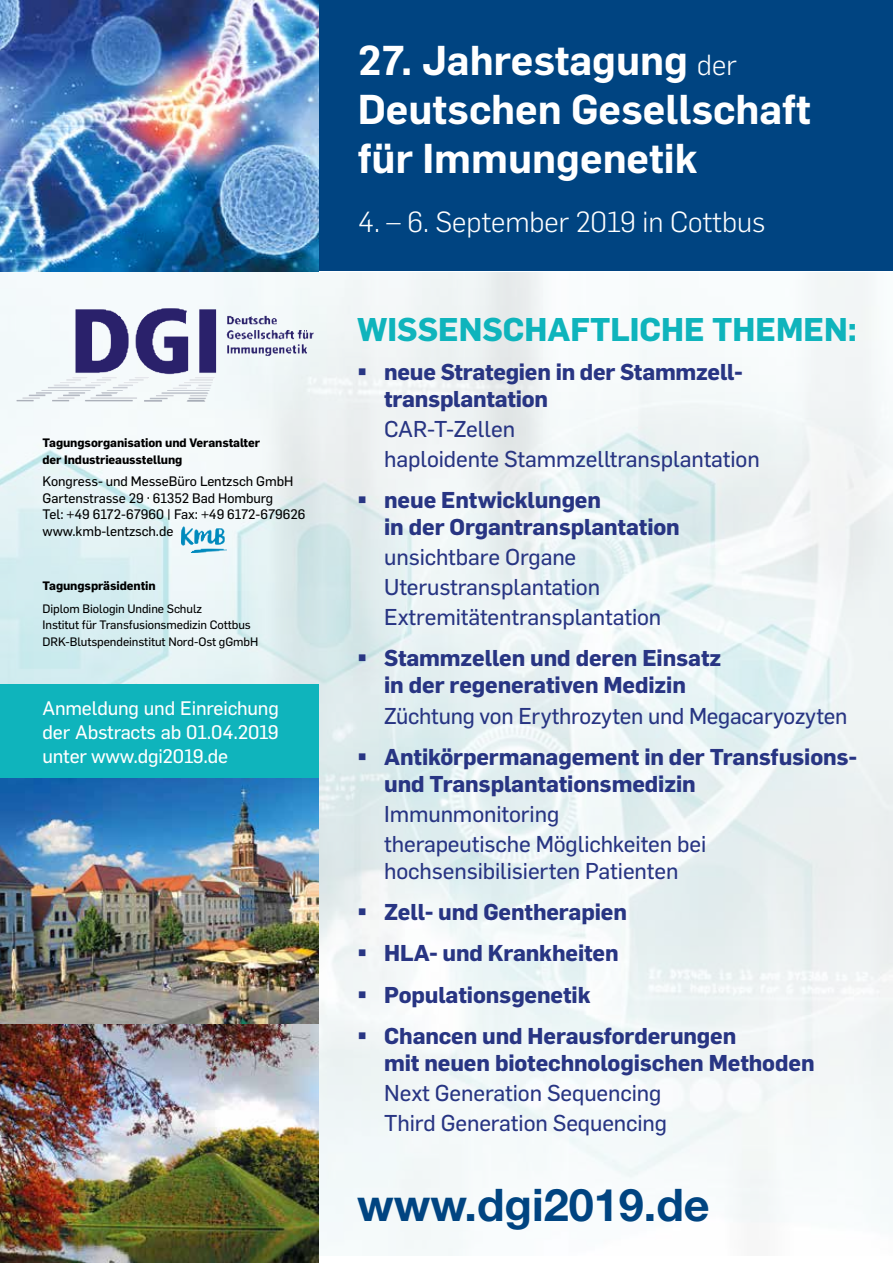
<style>
.page{position:relative;width:893px;height:1263px;background:#fff}
.page>*{position:absolute;margin:0;border:0;box-sizing:border-box;transform-origin:0 0}
.t1{font:700 45px "Helvetica Neue";color:#004481}
.t2{font:600 40.95px/49.1px "Flama";color:#fff}
.t3{font:700 32.25px "Flama";color:#0fb4bc}
.t4{font:300 28.5px "Flama";color:#fff}
.t5{font:700 22.5px/27px "Flama";letter-spacing:-.005em;color:#283583}
.t6{font:22.5px/30px "Flama Basic";letter-spacing:-.005em;color:#283583}
.t7{font:19.2px/24px "Flama Basic";letter-spacing:-.01em;color:#fff;text-align:justify}
.t8{font:13.5px/16.5px "Flama Basic";letter-spacing:-.005em;color:#000}
.t9{font:12px/16.5px "Flama Basic";letter-spacing:-.005em;color:#000}
.t10{font:700 12px/16.5px "Flama";letter-spacing:-.005em;color:#000}
.s1{font-weight:300;font-size:28.5px}
</style>
<div class="page">
<img style="left:0;top:272px;width:893px;height:983px">
<img style="left:11px;top:307px;width:308px;height:95px">
<img style="left:0;top:778px;width:319px;height:485px">
<div style="left:319px;top:0;width:574px;height:271px;background:#004481"></div>
<img style="left:0;top:0;width:319px;height:271px">
<img style="left:182px;top:527px;width:44px;height:25px">
<div style="left:0;top:685px;width:319px;height:93px;background:#0fb4bc"></div>
<svg style="left:367px;top:508px;width:23px;height:1px"></svg>
<svg style="left:367px;top:666px;width:23px;height:1px"></svg>
<p class="t10" style="left:43px;top:434px;width:219px">Tagungsorganisation und Veranstalter der Industrieausstellung</p>
<p class="t8" style="left:43px;top:472px;width:264px">Kongress- und MesseBüro Lentzsch GmbH Gartenstrasse 29 · 61352 Bad Homburg<br>Tel: +49 6172-67960 | Fax: +49 6172-679626 www.kmb-lentzsch.de</p>
<p class="t10" style="left:43px;top:577px;width:115px">Tagungspräsidentin</p>
<p class="t9" style="left:43px;top:599px;width:217px">Diplom Biologin Undine Schulz<br>Institut für Transfusionsmedizin Cottbus<br>DRK-Blutspendeinstitut Nord-Ost gGmbH</p>
<p class="t7" style="left:43px;top:695px;width:238px">Anmeldung und Einreichung der Abstracts ab 01.04.2019 unter www.dgi2019.de</p>
<h2 class="t2" style="left:358px;top:34px;width:454px">27. Jahrestagung <span class="s1">der<br></span>Deutschen Gesellschaft für Immungenetik</h2>
<p class="t4" style="left:358px;top:200px;width:409px">4. – 6. September 2019 in Cottbus</p>
<h3 class="t3" style="left:357px;top:305px;width:501px">WISSENSCHAFTLICHE THEMEN:</h3>
<p class="t5" style="left:384px;top:357px;width:360px;text-indent:-27px">▪ neue Strategien in der Stammzell&shy;transplantation</p>
<p class="t6" style="left:384px;top:413px;width:377px">CAR-T-Zellen<br>haploidente Stammzelltransplantation</p>
<p class="t5" style="left:384px;top:486px;width:297px;text-indent:-27px">▪ neue Entwicklungen<br>in der Organtransplantation</p>
<p class="t6" style="left:384px;top:541px;width:279px">unsichtbare Organe<br>Uterustransplantation<br>Extremitätentransplantation</p>
<p class="t5" style="left:357px;top:644px;width:366px;text-align:center">▪ Stammzellen und deren Einsatz in der regenerativen Medizin</p>
<p class="t6" style="left:384px;top:699px;width:465px">Züchtung von Erythrozyten und Megacaryozyten</p>
<p class="t5" style="left:384px;top:742px;width:474px;text-indent:-27px">▪ Antikörpermanagement in der Transfusions&shy;und Transplantationsmedizin</p>
<p class="t6" style="left:384px;top:798px;width:324px">Immunmonitoring therapeutische Möglichkeiten bei</p>
<p class="t6" style="left:384px;top:855px;width:296px">hochsensibilisierten Patienten</p>
<p class="t5" style="left:357px;top:897px;width:271px">▪ Zell- und Gentherapien</p>
<p class="t5" style="left:357px;top:939px;width:263px">▪ HLA- und Krankheiten</p>
<p class="t5" style="left:357px;top:980px;width:235px">▪ Populationsgenetik</p>
<p class="t5" style="left:384px;top:1021px;width:432px;text-indent:-27px">▪ Chancen und Herausforderungen<br>mit neuen biotechnologischen Methoden</p>
<p class="t6" style="left:384px;top:1077px;width:284px">Next Generation Sequencing<br>Third Generation Sequencing</p>
<h1 class="t1" style="left:357px;top:1177px;width:354px">www.dgi2019.de</h1>
</div>
